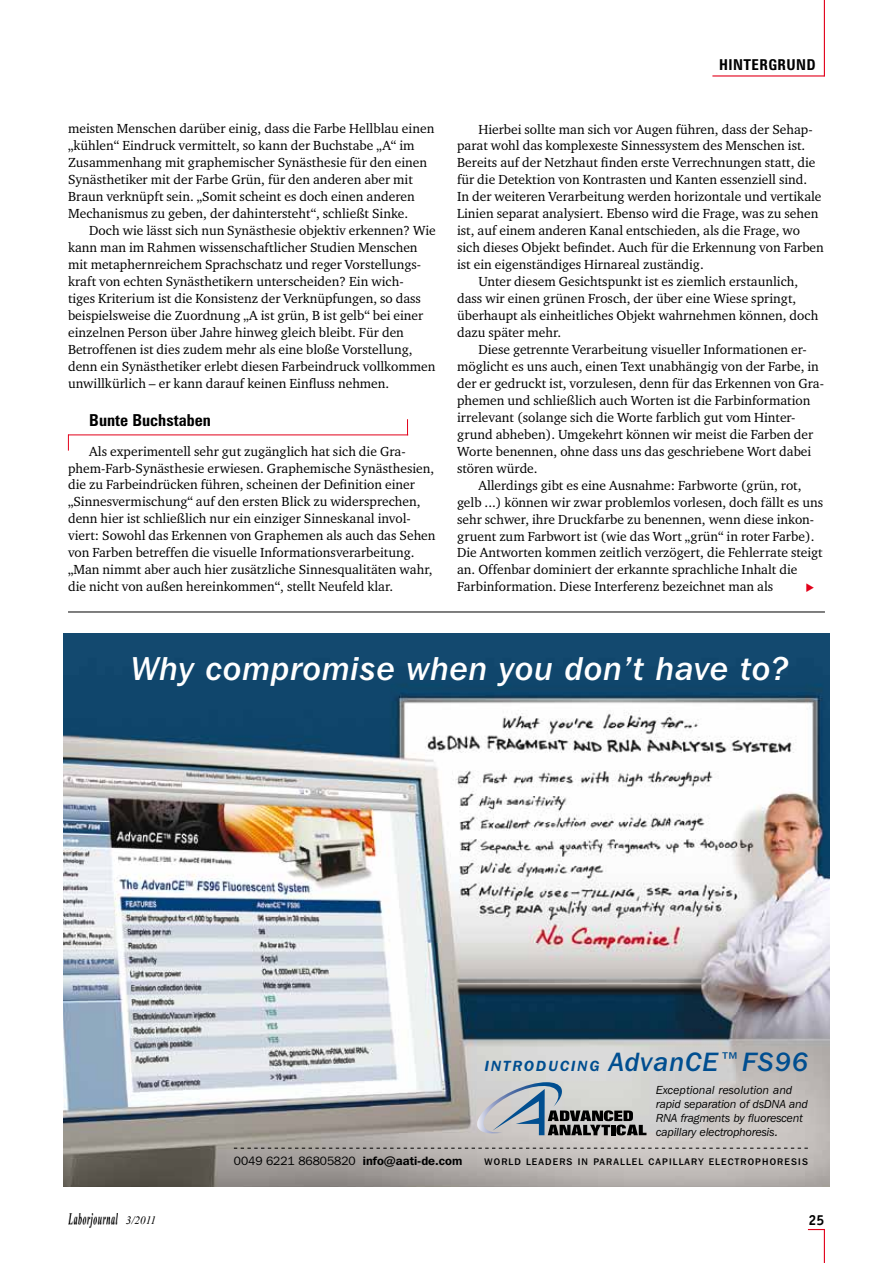
<style>
.page{position:relative;width:893px;height:1263px;background:#fff}
.page>*{position:absolute;margin:0;border:0;box-sizing:border-box;transform-origin:0 0}
.t1{font:33px "Franklin Gothic IT Cby BT Med Ital";letter-spacing:.03em;color:#fff}
.t2{font:700 condensed 16.5px "Zurich BT";color:#000}
.t3{font:700 condensed 15px "Zurich BT";letter-spacing:.03em;color:#000}
.t4{font:700 15px "Officina Sans";color:#000}
.t5{font:italic 600 14.7px "Franklin Gothic IT Cby BT";letter-spacing:.13em;color:#004e90}
.t6{font:13.5px/17px "Charter ITC";color:#000}
.t7{font:12px "Franklin Gothic IT Cby BT";color:#000}
.t8{font:italic 11.7px/14px "Franklin Gothic IT Cby BT";color:#000}
.t9{font:italic 11.25px "Times New Roman";color:#000}
.t10{font:500 9.6px "Franklin Gothic IT Cby BT";letter-spacing:.125em;color:#000}
.s1{font-style:italic}
.s2{font-family:"Franklin Gothic IT Cby BT Med Ital";font-weight:400;font-style:normal;font-size:26.4px}
.s3{font-family:"Franklin Gothic IT Cby BT Med Ital";font-weight:400;font-style:normal;font-size:24.9px}
.s4{font-weight:600}
</style>
<div class="page">
<img style="left:68px;top:1213px;width:49px;height:14px">
<hr style="left:824px;top:1229px;width:1px;height:34px;background:#e2001a">
<svg style="left:808px;top:1229px;width:16px;height:1px"></svg>
<hr style="left:824px;top:0;width:1px;height:77px;background:#e2001a">
<hr style="left:712px;top:75px;width:112px;height:2px;background:#e2001a">
<hr style="left:68px;top:434px;width:340px;height:1px;background:#e2001a">
<svg style="left:68px;top:434px;width:1px;height:17px"></svg>
<svg style="left:407px;top:419px;width:1px;height:15px"></svg>
<hr style="left:68px;top:612px;width:757px;height:1px;background:#000">
<img style="left:64px;top:634px;width:765px;height:552px">
<svg style="left:473px;top:1082px;width:173px;height:53px;background:#a3a8ac"></svg>
<svg style="left:234px;top:1148px;width:574px;height:1px"></svg>
<p class="t6" style="left:68px;top:120px;width:368px">meisten Menschen darüber einig, dass die Farbe Hellblau einen „kühlen“ Eindruck vermittelt, so kann der Buchstabe „A“ im Zusammenhang mit graphemischer Synästhesie für den einen Synästhetiker mit der Farbe Grün, für den anderen aber mit Braun verknüpft sein. „Somit scheint es doch einen anderen Mechanismus zu geben, der dahintersteht“, schließt Sinke.</p>
<p class="t6" style="left:68px;top:222px;width:369px;text-indent:21px">Doch wie lässt sich nun Synästhesie objektiv erkennen? Wie kann man im Rahmen wissenschaftlicher Studien Menschen mit metaphernreichem Sprachschatz und reger Vorstellungs&shy;kraft von echten Synästhetikern unterscheiden? Ein wich-<br>tiges Kriterium ist die Konsistenz der Verknüpfungen, so dass beispielsweise die Zuordnung „A ist grün, B ist gelb“ bei einer einzelnen Person über Jahre hinweg gleich bleibt. Für den Betroffenen ist dies zudem mehr als eine bloße Vorstellung, denn ein Synästhetiker erlebt diesen Farbeindruck vollkommen unwillkürlich <span class="s1">–</span> er kann darauf keinen Einfluss nehmen.</p>
<p class="t2" style="left:89px;top:410px;width:123px">Bunte Buchstaben</p>
<p class="t6" style="left:68px;top:442px;width:369px;text-indent:21px">Als experimentell sehr gut zugänglich hat sich die Gra&shy;phem-Farb-Synästhesie erwiesen. Graphemische Synästhesien, die zu Farbeindrücken führen, scheinen der Definition einer „Sinnesvermischung“ auf den ersten Blick zu widersprechen, denn hier ist schließlich nur ein einziger Sinneskanal invol&shy;viert: Sowohl das Erkennen von Graphemen als auch das Sehen von Farben betreffen die visuelle Informationsverarbeitung. „Man nimmt aber auch hier zusätzliche Sinnesqualitäten wahr, die nicht von außen hereinkommen“, stellt Neufeld klar.</p>
<p class="t3" style="left:719px;top:56px;width:98px">Hintergrund</p>
<p class="t6" style="left:478px;top:120px;width:336px">Hierbei sollte man sich vor Augen führen, dass der Sehap-</p>
<p class="t6" style="left:457px;top:137px;width:350px">parat wohl das komplexeste Sinnessystem des Menschen ist.</p>
<p class="t6" style="left:457px;top:154px;width:360px">Bereits auf der Netzhaut finden erste Verrechnungen statt, die</p>
<p class="t6" style="left:457px;top:171px;width:352px">für die Detektion von Kontrasten und Kanten essenziell sind.</p>
<p class="t6" style="left:457px;top:188px;width:366px">In der weiteren Verarbeitung werden horizontale und vertikale</p>
<p class="t6" style="left:457px;top:205px;width:363px">Linien separat analysiert. Ebenso wird die Frage, was zu sehen</p>
<p class="t6" style="left:457px;top:222px;width:344px">ist, auf einem anderen Kanal entschieden, als die Frage, wo</p>
<p class="t6" style="left:457px;top:239px;width:368px">sich dieses Objekt befindet. Auch für die Erkennung von Farben</p>
<p class="t6" style="left:457px;top:256px;width:248px">ist ein eigenständiges Hirnareal zuständig.</p>
<p class="t6" style="left:478px;top:273px;width:321px">Unter diesem Gesichtspunkt ist es ziemlich erstaunlich,</p>
<p class="t6" style="left:457px;top:290px;width:341px">dass wir einen grünen Frosch, der über eine Wiese springt,</p>
<p class="t6" style="left:457px;top:307px;width:363px">überhaupt als einheitliches Objekt wahrnehmen können, doch</p>
<p class="t6" style="left:457px;top:324px;width:106px">dazu später mehr.</p>
<p class="t6" style="left:478px;top:341px;width:330px">Diese getrennte Verarbeitung visueller Informationen er-</p>
<p class="t6" style="left:457px;top:358px;width:363px">möglicht es uns auch, einen Text unabhängig von der Farbe, in</p>
<p class="t6" style="left:457px;top:375px;width:368px">der er gedruckt ist, vorzulesen, denn für das Erkennen von Gra-</p>
<p class="t6" style="left:457px;top:391px;width:355px">phemen und schließlich auch Worten ist die Farbinformation</p>
<p class="t6" style="left:457px;top:408px;width:340px">irrelevant (solange sich die Worte farblich gut vom Hinter-</p>
<p class="t6" style="left:457px;top:425px;width:358px">grund abheben). Umgekehrt können wir meist die Farben der</p>
<p class="t6" style="left:457px;top:442px;width:356px">Worte benennen, ohne dass uns das geschriebene Wort dabei</p>
<p class="t6" style="left:457px;top:459px;width:82px">stören würde.</p>
<p class="t6" style="left:478px;top:476px;width:325px">Allerdings gibt es eine Ausnahme: Farbworte (grün, rot,</p>
<p class="t6" style="left:457px;top:493px;width:367px">gelb ...) können wir zwar problemlos vorlesen, doch fällt es uns</p>
<p class="t6" style="left:457px;top:510px;width:359px">sehr schwer, ihre Druckfarbe zu benennen, wenn diese inkon-</p>
<p class="t6" style="left:457px;top:527px;width:359px">gruent zum Farbwort ist (wie das Wort „grün“ in roter Farbe).</p>
<p class="t6" style="left:457px;top:544px;width:367px">Die Antworten kommen zeitlich verzögert, die Fehlerrate steigt</p>
<p class="t6" style="left:457px;top:561px;width:342px">an. Offenbar dominiert der erkannte sprachliche Inhalt die</p>
<p class="t6" style="left:457px;top:578px;width:318px">Farbinformation. Diese Interferenz bezeichnet man als</p>
<h1 class="t1" style="left:131px;top:648px;width:659px">Why compromise when you don’t have to?</h1>
<p class="t5" style="left:485px;top:1056px;width:325px">INTRODUCING <span class="s2">AdvanCE</span><span class="s3">™</span><span class="s2">FS96</span></p>
<p class="t7" style="left:234px;top:1153px;width:230px">0049 6221 86805820 <span class="s4">info@aati-de.com</span></p>
<p class="t8" style="left:656px;top:1083px;width:153px">Exceptional resolution and rapid separation of dsDNA and<br>RNA fragments by fluorescent capillary electrophoresis.</p>
<p class="t10" style="left:485px;top:1156px;width:325px">WORLD LEADERS IN PARALLEL CAPILLARY ELECTROPHORESIS</p>
<p class="t9" style="left:126px;top:1212px;width:32px">3/2011</p>
<p class="t4" style="left:809px;top:1211px;width:17px">25</p>
</div>
